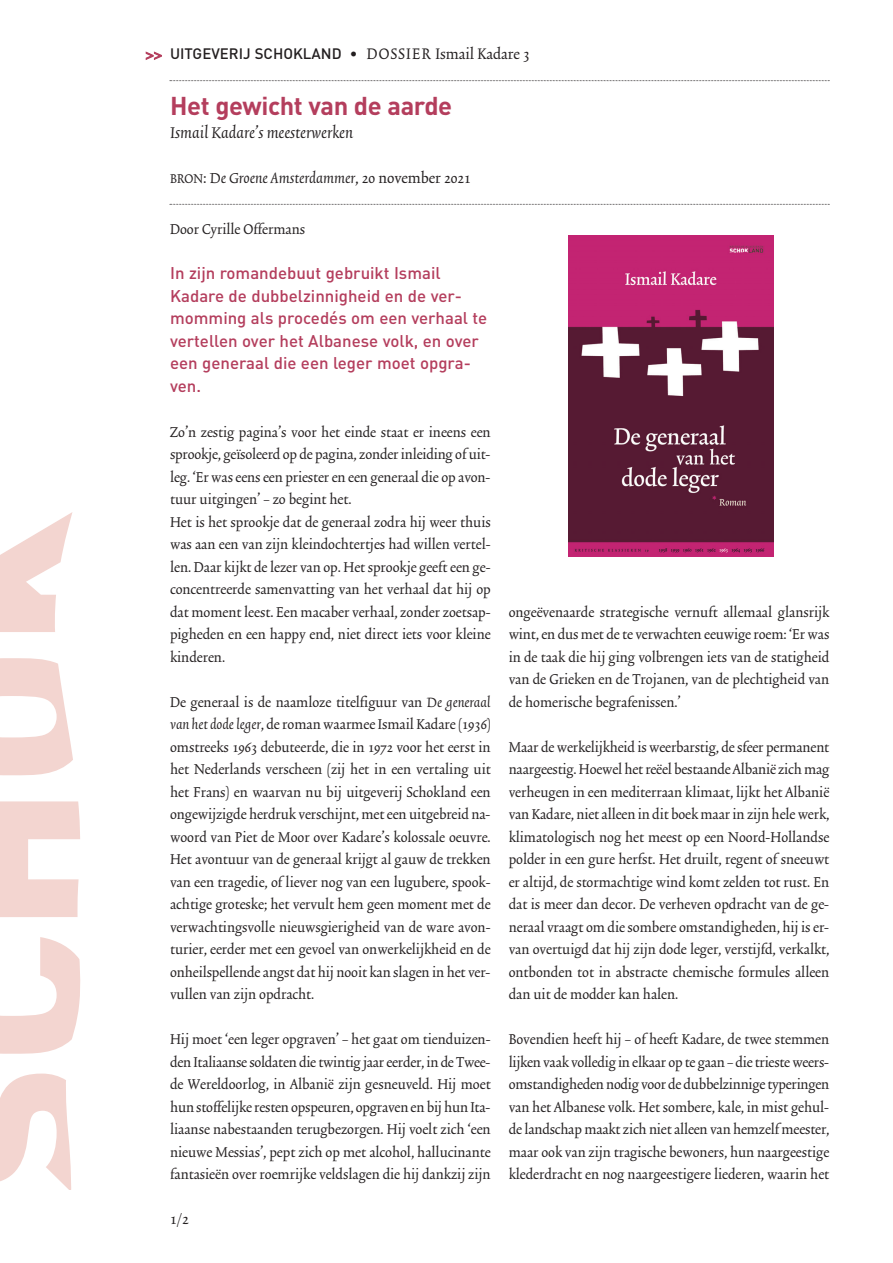
<style>
.page{position:relative;width:893px;height:1263px;background:#fff}
.page>*{position:absolute;margin:0;border:0;box-sizing:border-box;transform-origin:0 0}
.t1{font:700 25.5px "DIN";letter-spacing:-.015em;color:#b43e5d}
.t2{font:italic 19.5px "Trinite No 2";color:#231f20}
.t3{font:italic 18px "Trinite No 2";color:#231f20}
.t4{font:18px "Trinite No 2 Rom Con";color:#231f20}
.t5{font:16.8px/22.5px "Trinite No 2 Rom Con";color:#231f20;text-align:justify}
.t6{font:500 16.8px/22.5px "DIN";color:#b43e5d}
.t7{font:500 15px "DIN";color:#231f20}
.s1{font-family:"Scala Sans";font-weight:700;color:#b43e5d}
.s2{font-family:"Trinite No 2 Rom Con";font-weight:400;font-size:18px}
.s3{font-family:"Trinite No 2 Rom Con";font-style:normal;font-size:15px}
.s4{font-family:"Trinite No 2 Rom Con";font-style:normal}
.s5{font-family:"Trinite No 2";font-style:italic}
</style>
<div class="page">
<svg style="left:0;top:1074px;width:71px;height:116px"></svg>
<svg style="left:0;top:937px;width:80px;height:117px"></svg>
<svg style="left:0;top:801px;width:80px;height:116px"></svg>
<svg style="left:0;top:658px;width:73px;height:118px"></svg>
<svg style="left:0;top:512px;width:72px;height:120px"></svg>
<svg style="left:170px;top:80px;width:660px;height:1px"></svg>
<svg style="left:170px;top:204px;width:660px;height:1px"></svg>
<img style="left:568px;top:236px;width:205px;height:321px">
<p class="t7" style="left:146px;top:49px;width:386px"><span class="s1">&gt;&gt;</span> UITGEVERIJ SCHOKLAND • <span class="s2">DOSSIER Ismail Kadare 3</span></p>
<h1 class="t1" style="left:170px;top:97px;width:284px">Het gewicht van de aarde</h1>
<p class="t2" style="left:170px;top:124px;width:184px">Ismail Kadare’s meesterwerken</p>
<p class="t3" style="left:170px;top:170px;width:302px"><span class="s3">BRON</span><span class="s4">:</span> De Groene Amsterdammer<span class="s4">, 20 november 2021</span></p>
<p class="t5" style="left:170px;top:219px;width:136px">Door Cyrille Offermans</p>
<p class="t6" style="left:170px;top:264px;width:319px">In zijn romandebuut gebruikt Ismail<br>Kadare de dubbelzinnigheid en de ver&shy;momming als procedés om een verhaal te vertellen over het Albanese volk, en over een generaal die een leger moet opgra&shy;ven.</p>
<p class="t5" style="left:170px;top:422px;width:322px;text-align:left">Zo’n zestig pagina’s voor het einde staat er ineens een sprookje, geïsoleerd op de pagina, zonder inleiding of uit - leg. ‘Er was eens een priester en een generaal die op avon - tuur uitgingen’ – zo begint het.<br>Het is het sprookje dat de generaal zodra hij weer thuis was aan een van zijn kleindochtertjes had willen vertel&shy;len. Daar kijkt de lezer van op. Het sprookje geeft een ge - concentreerde samenvatting van het verhaal dat hij op dat moment leest. Een macaber verhaal, zonder zoetsap&shy;pigheden en een happy end, niet direct iets voor kleine kinderen.</p>
<p class="t5" style="left:170px;top:692px;width:322px">De generaal is de naamloze titelfiguur van <span class="s5">De generaal van het dode leger</span>, de roman waarmee Ismail Kadare (1936) omstreeks 1963 debuteerde, die in 1972 voor het eerst in het Nederlands verscheen (zij het in een vertaling uit het Frans) en waarvan nu bij uitgeverij Schokland een ongewijzigde herdruk verschijnt, met een uitgebreid na - woord van Piet de Moor over Kadare’s kolossale oeuvre.<br>Het avontuur van de generaal krijgt al gauw de trekken van een tragedie, of liever nog van een lugubere, spook&shy;achtige groteske; het vervult hem geen moment met de verwachtingsvolle nieuwsgierigheid van de ware avon&shy;turier, eerder met een gevoel van onwerkelijkheid en de onheilspellende angst dat hij nooit kan slagen in het ver - vullen van zijn opdracht.</p>
<p class="t5" style="left:170px;top:1029px;width:322px">Hij moet ‘een leger opgraven’ – het gaat om tienduizen&shy;den Italiaanse soldaten die twintig jaar eerder, in de Twee - de Wereldoorlog, in Albanië zijn gesneuveld. Hij moet hun stoffelijke resten opspeuren, opgraven en bij hun Ita - liaanse nabestaanden terugbezorgen. Hij voelt zich ‘een nieuwe Messias’, pept zich op met alcohol, hallucinante fantasieën over roemrijke veldslagen die hij dankzij zijn</p>
<p class="t4" style="left:170px;top:1212px;width:20px">1/2</p>
<p class="t5" style="left:509px;top:602px;width:322px">ongeëvenaarde strategische vernuft allemaal glansrijk wint, en dus met de te verwachten eeuwige roem: ‘Er was in de taak die hij ging volbrengen iets van de statigheid van de Grieken en de Trojanen, van de plechtigheid van de homerische begrafenissen.’</p>
<p class="t5" style="left:509px;top:737px;width:322px">Maar de werkelijkheid is weerbarstig, de sfeer permanent naargeestig. Hoewel het reëel bestaande Albanië zich mag verheugen in een mediterraan klimaat, lijkt het Albanië van Kadare, niet alleen in dit boek maar in zijn hele werk, klimatologisch nog het meest op een Noord-Hollandse polder in een gure herfst. Het druilt, regent of sneeuwt er altijd, de stormachtige wind komt zelden tot rust. En dat is meer dan decor. De verheven opdracht van de ge - neraal vraagt om die sombere omstandigheden, hij is er - van overtuigd dat hij zijn dode leger, verstijfd, verkalkt, ontbonden tot in abstracte chemische formules alleen dan uit de modder kan halen.</p>
<p class="t5" style="left:509px;top:1029px;width:322px">Bovendien heeft hij – of heeft Kadare, de twee stemmen lijken vaak volledig in elkaar op te gaan – die trieste weers - omstandigheden nodig voor de dubbelzinnige typeringen van het Albanese volk. Het sombere, kale, in mist gehul&shy;de landschap maakt zich niet alleen van hemzelf meester, maar ook van zijn tragische bewoners, hun naargeestige klederdracht en nog naargeestigere liederen, waarin het</p>
</div>
